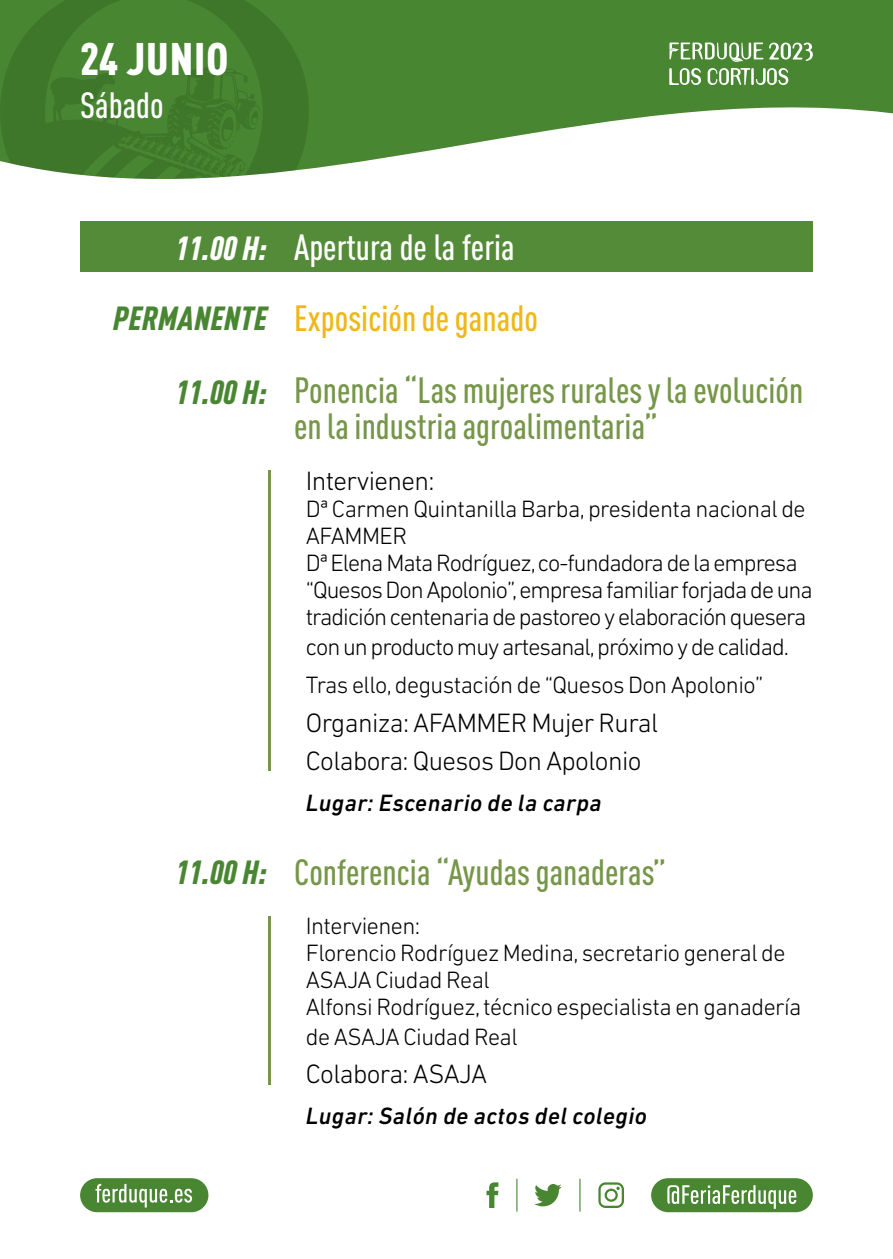
<style>
.page{position:relative;width:893px;height:1259px;background:#fff}
.page>*{position:absolute;margin:0;border:0;box-sizing:border-box;transform-origin:0 0}
.t1{font:900 condensed 45px "DIN Pro";letter-spacing:.02em;color:#fff}
.t2{font:500 condensed 36px/36px "DIN Pro";color:#769649}
.t3{font:500 condensed 36px/71.4px "DIN Pro";color:#efb818}
.t4{font:500 condensed 36px "DIN Pro";color:#fff}
.t5{font:300 27px/38.4px "DIN Next LT Pro";letter-spacing:-.025em;color:#000}
.t6{font:300 24px/27px "DIN Next LT Pro";letter-spacing:-.025em;color:#000}
.t7{font:italic 500 24px "DIN Next LT Pro";letter-spacing:.02em;color:#000}
.s1{font-weight:900;font-style:italic;font-size:33px;color:#fff}
.s2{color:#fff}
.s3{font-weight:900;font-style:italic;font-size:33px;color:#498632}
</style>
<div class="page">
<svg style="left:392px;top:0;width:501px;height:157px;fill:#498632"></svg>
<svg style="left:0;top:0;width:392px;height:179px;background:#4b8436"></svg>
<svg style="left:598px;top:1182px;width:26px;height:26px"></svg>
<svg style="left:534px;top:1184px;width:28px;height:22px"></svg>
<svg style="left:486px;top:1182px;width:12px;height:26px"></svg>
<svg style="left:516px;top:1178px;width:1px;height:33px"></svg>
<svg style="left:579px;top:1178px;width:1px;height:33px"></svg>
<div style="left:651px;top:1178px;width:162px;height:34px;background:#498632;border-radius:17px"></div>
<svg style="left:667px;top:1185px;width:129px;height:23px"></svg>
<div style="left:80px;top:1178px;width:128px;height:34px;background:#498632;border-radius:17px"></div>
<svg style="left:95px;top:1183px;width:97px;height:24px"></svg>
<svg style="left:769px;top:43px;width:44px;height:18px"></svg>
<svg style="left:669px;top:43px;width:94px;height:19px"></svg>
<svg style="left:669px;top:68px;width:32px;height:17px"></svg>
<svg style="left:708px;top:68px;width:80px;height:17px"></svg>
<hr style="left:268px;top:470px;width:3px;height:300px;background:#769649">
<hr style="left:268px;top:916px;width:3px;height:168px;background:#769649">
<div style="left:80px;top:221px;width:733px;height:51px;background:#548b39"></div>
<h1 class="t1" style="left:80px;top:24px;width:150px">24 JUNIO</h1>
<h2 class="t4" style="left:80px;top:78px;width:85px">Sábado</h2>
<h2 class="t3" style="left:113px;top:208px;width:426px;text-indent:62px"><span class="s1">11.00 H:</span> <span class="s2">Apertura de la feria<br></span><span class="s3">PERMANENTE</span> Exposición de ganado</h2>
<h2 class="t2" style="left:294px;top:369px;width:511px;text-indent:-118px"><span class="s3">11.00 H:</span> Ponencia “Las mujeres rurales y la evolución en la industria agroalimentaria”</h2>
<p class="t5" style="left:306px;top:461px;width:130px">Intervienen:</p>
<p class="t6" style="left:306px;top:494px;width:508px">Dª Carmen Quintanilla Barba, presidenta nacional de AFAMMER<br>Dª Elena Mata Rodríguez, co-fundadora de la empresa “Quesos Don Apolonio”, empresa familiar forjada de una tradición centenaria de pastoreo y elaboración quesera</p>
<p class="t6" style="left:306px;top:627px;width:485px;line-height:38.4px">con un producto muy artesanal, próximo y de calidad.<br>Tras ello, degustación de “Quesos Don Apolonio”</p>
<p class="t5" style="left:306px;top:703px;width:354px">Organiza: AFAMMER Mujer Rural<br>Colabora: Quesos Don Apolonio</p>
<p class="t7" style="left:306px;top:789px;width:297px">Lugar: Escenario de la carpa</p>
<h2 class="t2" style="left:176px;top:851px;width:492px"><span class="s3">11.00 H:</span> Conferencia “Ayudas ganaderas”</h2>
<p class="t6" style="left:306px;top:912px;width:497px">Intervienen:<br>Florencio Rodríguez Medina, secretario general de ASAJA Ciudad Real<br>Alfonsi Rodríguez, técnico especialista en ganadería</p>
<p class="t6" style="left:306px;top:1023px;width:213px">de ASAJA Ciudad Real</p>
<p class="t5" style="left:306px;top:1054px;width:183px">Colabora: ASAJA</p>
<p class="t7" style="left:306px;top:1102px;width:342px">Lugar: Salón de actos del colegio</p>
</div>
